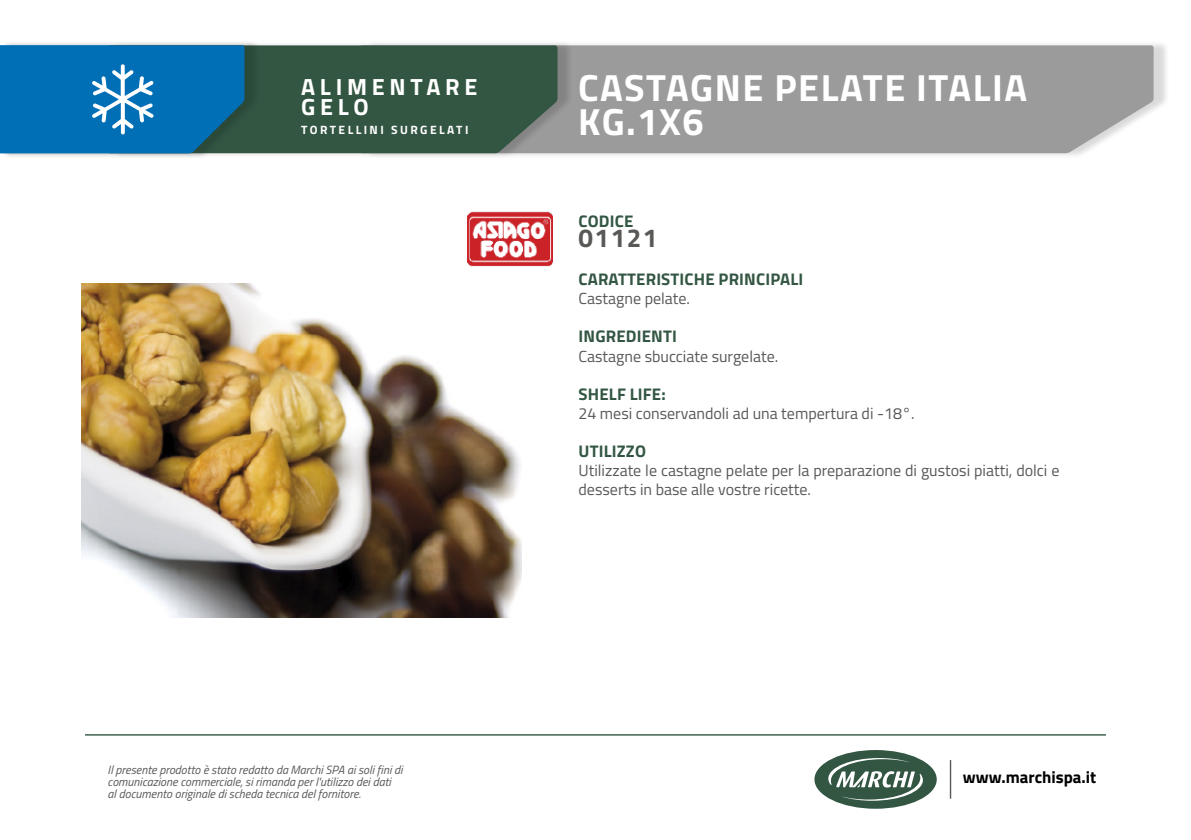
<style>
.page{position:relative;width:1191px;height:840px;background:#fff}
.page>*{position:absolute;margin:0;border:0;box-sizing:border-box;transform-origin:0 0}
.t1{font:700 37.8px/34.2px "Titillium Web";letter-spacing:.04em;color:#fff}
.t2{font:700 26px "Titillium Web";letter-spacing:.06em;color:#585857}
.t3{font:700 23.4px "Titillium Web";letter-spacing:.2em;color:#fff}
.t4{font:700 16.8px "Titillium Web";letter-spacing:.01em;color:#335643}
.t5{font:700 16.8px "Titillium Web";color:#000}
.t6{font:16px/19px "Titillium Web";color:#585857}
.t7{font:italic 12px/12px "Titillium Web";color:#585857}
.t8{font:700 12px "Titillium Web";letter-spacing:.2em;color:#fff}
</style>
<div class="page">
<div style="left:364px;top:40px;width:804px;height:119px;background:#000;opacity:.15"></div>
<div style="left:573px;top:45px;width:580px;height:108px;background:#9c9b9b"></div>
<div style="left:112px;top:40px;width:461px;height:119px;background:#000;opacity:.15"></div>
<div style="left:260px;top:45px;width:297px;height:108px;background:#335643"></div>
<div style="left:0;top:40px;width:260px;height:119px;background:#000;opacity:.15"></div>
<svg style="left:0;top:45px;width:244px;height:108px;background:#0e74b3"></svg>
<img style="left:468px;top:211px;width:85px;height:56px">
<img style="left:81px;top:283px;width:440px;height:334px">
<hr style="left:949px;top:759px;width:2px;height:39px;background:#585857">
<div style="left:814px;top:749px;width:122px;height:59px;background:#335643;border-radius:50%"></div>
<svg style="left:828px;top:757px;width:95px;height:43px"></svg>
<hr style="left:85px;top:733px;width:1021px;height:2px;background:#335643">
<p class="t3" style="left:301px;top:69px;width:178px">ALIMENTARE</p>
<p class="t3" style="left:301px;top:89px;width:69px">GELO</p>
<p class="t8" style="left:301px;top:121px;width:169px">TORTELLINI SURGELATI</p>
<p class="t1" style="left:578px;top:69px;width:450px">CASTAGNE PELATE ITALIA<br>KG.1X6</p>
<p class="t4" style="left:578px;top:208px;width:56px">CODICE</p>
<p class="t2" style="left:578px;top:218px;width:81px">01121</p>
<p class="t4" style="left:578px;top:266px;width:226px">CARATTERISTICHE PRINCIPALI</p>
<p class="t6" style="left:578px;top:288px;width:113px">Castagne pelate.</p>
<p class="t4" style="left:578px;top:323px;width:100px">INGREDIENTI</p>
<p class="t6" style="left:578px;top:345px;width:201px">Castagne sbucciate surgelate.</p>
<p class="t4" style="left:578px;top:380px;width:89px">SHELF LIFE:</p>
<p class="t6" style="left:578px;top:402px;width:337px">24 mesi conservandoli ad una tempertura di -18°.</p>
<p class="t4" style="left:578px;top:437px;width:69px">UTILIZZO</p>
<p class="t6" style="left:578px;top:459px;width:482px">Utilizzate le castagne pelate per la preparazione di gustosi piatti, dolci e desserts in base alle vostre ricette.</p>
<p class="t7" style="left:108px;top:762px;width:296px">Il presente prodotto è stato redatto da Marchi SPA ai soli fini di comunicazione commerciale, si rimanda per l'utilizzo dei dati<br>al documento originale di scheda tecnica del fornitore.</p>
<p class="t5" style="left:963px;top:764px;width:135px">www.marchispa.it</p>
</div>
